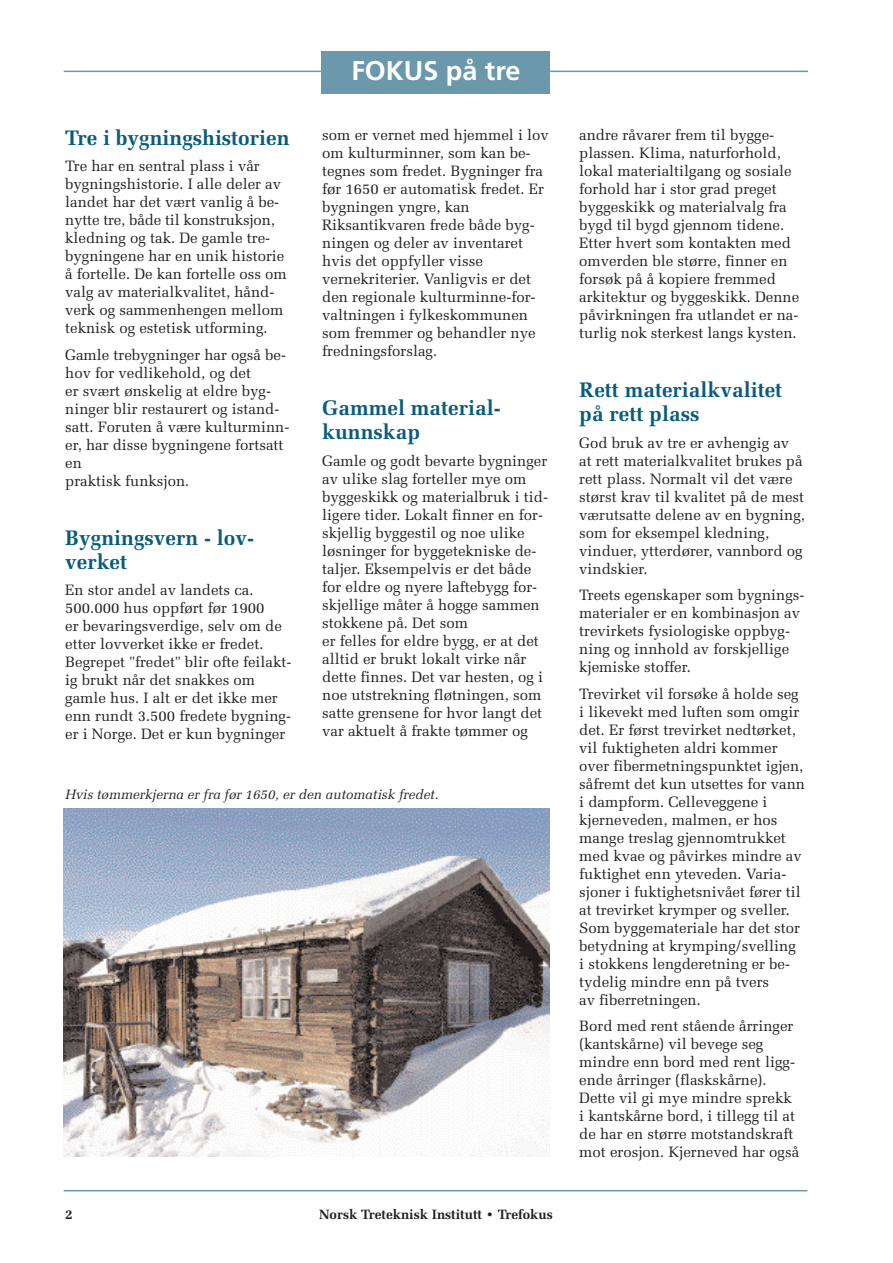
<style>
.page{position:relative;width:893px;height:1263px;background:#fff}
.page>*{position:absolute;margin:0;border:0;box-sizing:border-box;transform-origin:0 0}
.t1{font:700 27px "Frutiger";color:#fff}
.t2{font:700 21px/24px "Melior";color:#0a5c7d}
.t3{font:15px/18px "Melior";color:#231f20}
.t4{font:italic 13.5px "Melior";color:#231f20}
.t5{font:700 13.5px "Melior";color:#231f20}
</style>
<div class="page">
<hr style="left:64px;top:71px;width:744px;height:1px;background:#6c98ac">
<hr style="left:64px;top:1190px;width:743px;height:1px;background:#6c98ac">
<div style="left:322px;top:51px;width:228px;height:43px;background:#6c98ac"></div>
<img style="left:64px;top:809px;width:486px;height:348px">
<h2 class="t2" style="left:65px;top:125px;width:226px">Tre i bygningshistorien</h2>
<p class="t3" style="left:65px;top:157px;width:223px">Tre har en sentral plass i vår bygningshistorie. I alle deler av landet har det vært vanlig å be&shy;nytte tre, både til konstruksjon, kledning og tak. De gamle tre&shy;bygningene har en unik historie å fortelle. De kan fortelle oss om valg av materialkvalitet, hånd&shy;verk og sammenhengen mellom teknisk og estetisk utforming.</p>
<p class="t3" style="left:65px;top:346px;width:226px">Gamle trebygninger har også be&shy;hov for vedlikehold, og det<br>er svært ønskelig at eldre byg&shy;ninger blir restaurert og istand&shy;satt. Foruten å være kulturminn&shy;er, har disse bygningene fortsatt en<br>praktisk funksjon.</p>
<h2 class="t2" style="left:65px;top:525px;width:190px">Bygningsvern - lov&shy;verket</h2>
<p class="t3" style="left:65px;top:581px;width:228px">En stor andel av landets ca.<br>500.000 hus oppført før 1900<br>er bevaringsverdige, selv om de etter lovverket ikke er fredet.<br>Begrepet "fredet" blir ofte feilakt&shy;ig brukt når det snakkes om gamle hus. I alt er det ikke mer enn rundt 3.500 fredete bygning&shy;er i Norge. Det er kun bygninger</p>
<h1 class="t1" style="left:351px;top:59px;width:171px">FOKUS på tre</h1>
<p class="t3" style="left:322px;top:126px;width:228px">som er vernet med hjemmel i lov om kulturminner, som kan be&shy;tegnes som fredet. Bygninger fra før 1650 er automatisk fredet. Er bygningen yngre, kan<br>Riksantikvaren frede både byg&shy;ningen og deler av inventaret hvis det oppfyller visse vernekriterier. Vanligvis er det den regionale kulturminne-for&shy;valtningen i fylkeskommunen som fremmer og behandler nye fredningsforslag.</p>
<h2 class="t2" style="left:322px;top:396px;width:180px">Gammel material&shy;kunnskap</h2>
<p class="t3" style="left:322px;top:452px;width:227px">Gamle og godt bevarte bygninger av ulike slag forteller mye om byggeskikk og materialbruk i tid&shy;ligere tider. Lokalt finner en for&shy;skjellig byggestil og noe ulike løsninger for byggetekniske de&shy;taljer. Eksempelvis er det både for eldre og nyere laftebygg for&shy;skjellige måter å hogge sammen stokkene på. Det som<br>er felles for eldre bygg, er at det alltid er brukt lokalt virke når dette finnes. Det var hesten, og i noe utstrekning fløtningen, som satte grensene for hvor langt det var aktuelt å frakte tømmer og</p>
<p class="t4" style="left:65px;top:786px;width:375px">Hvis tømmerkjerna er fra før 1650, er den automatisk fredet.</p>
<p class="t5" style="left:65px;top:1207px;width:9px">2</p>
<p class="t5" style="left:319px;top:1207px;width:235px">Norsk Treteknisk Institutt • Trefokus</p>
<p class="t3" style="left:579px;top:126px;width:221px">andre råvarer frem til bygge&shy;plassen. Klima, naturforhold, lokal materialtilgang og sosiale forhold har i stor grad preget byggeskikk og materialvalg fra bygd til bygd gjennom tidene.<br>Etter hvert som kontakten med omverden ble større, finner en forsøk på å kopiere fremmed arkitektur og byggeskikk. Denne påvirkningen fra utlandet er na&shy;turlig nok sterkest langs kysten.</p>
<h2 class="t2" style="left:579px;top:378px;width:204px">Rett materialkvalitet på rett plass</h2>
<p class="t3" style="left:579px;top:434px;width:227px">God bruk av tre er avhengig av at rett materialkvalitet brukes på rett plass. Normalt vil det være størst krav til kvalitet på de mest værutsatte delene av en bygning, som for eksempel kledning, vinduer, ytterdører, vannbord og vindskier.</p>
<p class="t3" style="left:579px;top:586px;width:227px">Treets egenskaper som bygnings&shy;materialer er en kombinasjon av trevirkets fysiologiske oppbyg&shy;ning og innhold av forskjellige kjemiske stoffer.</p>
<p class="t3" style="left:579px;top:685px;width:227px">Trevirket vil forsøke å holde seg i likevekt med luften som omgir det. Er først trevirket nedtørket, vil fuktigheten aldri kommer over fibermetningspunktet igjen, såfremt det kun utsettes for vann i dampform. Celleveggene i kjerneveden, malmen, er hos mange treslag gjennomtrukket med kvae og påvirkes mindre av fuktighet enn yteveden. Varia&shy;sjoner i fuktighetsnivået fører til at trevirket krymper og sveller.<br>Som byggemateriale har det stor betydning at krymping/svelling<br>i stokkens lengderetning er be&shy;tydelig mindre enn på tvers<br>av fiberretningen.</p>
<p class="t3" style="left:579px;top:1017px;width:221px">Bord med rent stående årringer (kantskårne) vil bevege seg mindre enn bord med rent ligg&shy;ende årringer (flaskskårne).<br>Dette vil gi mye mindre sprekk i kantskårne bord, i tillegg til at de har en større motstandskraft mot erosjon. Kjerneved har også</p>
</div>
